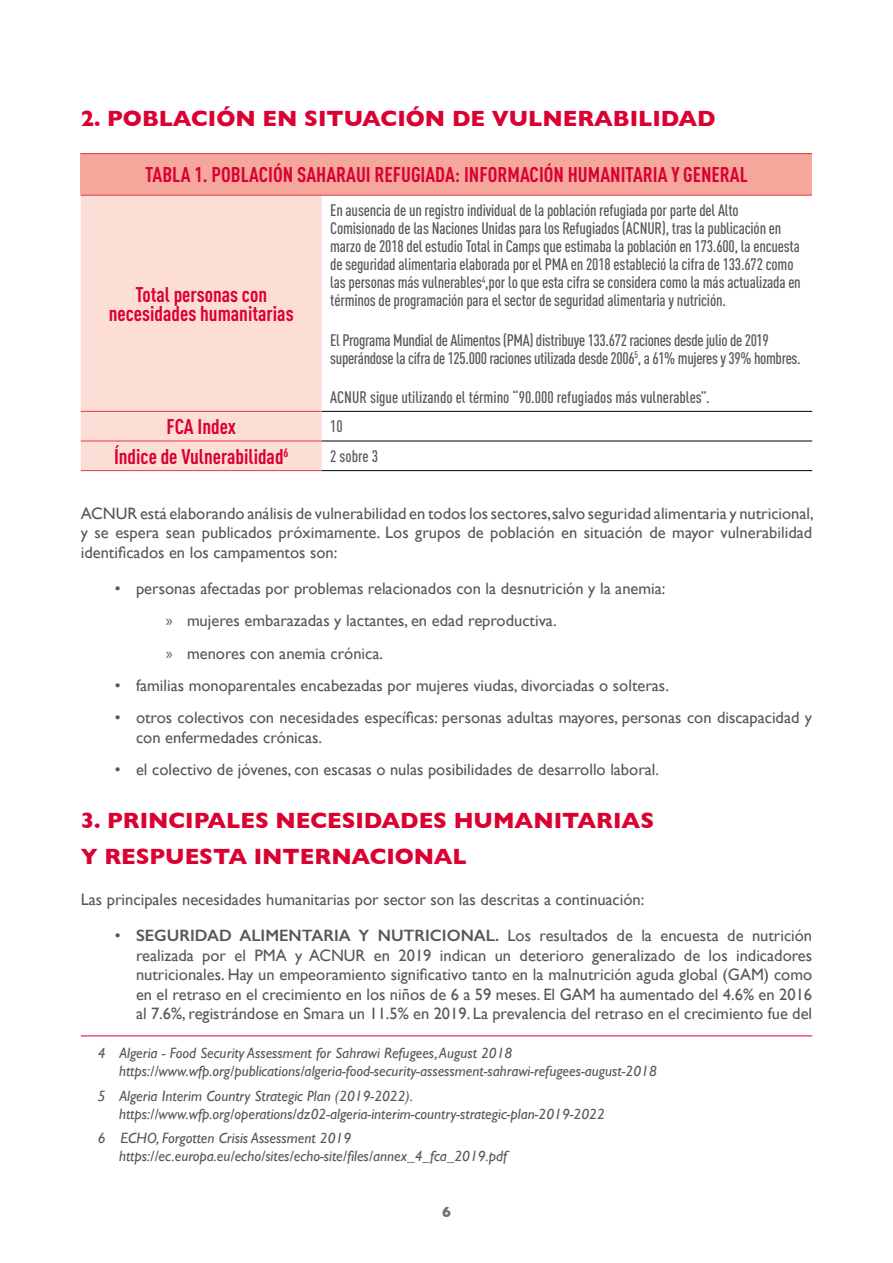
<style>
.page{position:relative;width:893px;height:1263px;background:#fff}
.page>*{position:absolute;margin:0;border:0;box-sizing:border-box;transform-origin:0 0}
.t1{font:700 22.5px/36px "Gill Sans";color:#da0032}
.t2{font:700 condensed 21px/19.5px "DINOT";color:#da0032;text-align:center}
.t3{font:16.5px/19.5px "Gill Sans";color:#575756;text-align:justify}
.t4{font:500 condensed 16.5px/18px "DINOT";letter-spacing:-.01em;color:#575756}
.t5{font:italic 15px/18px "Gill Sans";color:#575756}
.t6{font:700 15px "Gill Sans";color:#706f6f}
.s1{font-family:"Myriad Pro"}
.s2{font-weight:600}
</style>
<div class="page">
<div style="left:81px;top:154px;width:731px;height:41px;background:#f5a79b"></div>
<div style="left:81px;top:196px;width:241px;height:274px;background:#fcded7"></div>
<hr style="left:322px;top:411px;width:490px;height:1px;background:#000">
<hr style="left:322px;top:441px;width:490px;height:1px;background:#000">
<hr style="left:322px;top:470px;width:490px;height:1px;background:#000">
<hr style="left:81px;top:195px;width:241px;height:1px;background:#e73743">
<hr style="left:322px;top:195px;width:490px;height:1px;background:#e73743">
<hr style="left:81px;top:153px;width:241px;height:1px;background:#e73743">
<hr style="left:322px;top:153px;width:490px;height:1px;background:#e73743">
<hr style="left:81px;top:411px;width:241px;height:1px;background:#e73743">
<hr style="left:81px;top:441px;width:241px;height:1px;background:#e73743">
<hr style="left:81px;top:470px;width:241px;height:1px;background:#e73743">
<hr style="left:81px;top:1035px;width:731px;height:1px;background:#da0032">
<h1 class="t1" style="left:81px;top:100px;width:636px">2. POBLACIÓN EN SITUACIÓN DE VULNERABILIDAD</h1>
<p class="t2" style="left:145px;top:165px;width:604px">TABLA 1. POBLACIÓN SAHARAUI REFUGIADA: INFORMACIÓN HUMANITARIA Y GENERAL</p>
<p class="t2" style="left:109px;top:284px;width:186px">Total personas con necesidades humanitarias</p>
<p class="t4" style="left:330px;top:201px;width:472px">En ausencia de un registro individual de la población refugiada por parte del Alto Comisionado de las Naciones Unidas para los Refugiados (ACNUR), tras la publicación en marzo de 2018 del estudio Total in Camps que estimaba la población en 173.600, la encuesta de seguridad alimentaria elaborada por el PMA en 2018 estableció la cifra de 133.672 como las personas más vulnerables<sup>4</sup>,por lo que esta cifra se considera como la más actualizada en términos de programación para el sector de seguridad alimentaria y nutrición.</p>
<p class="t4" style="left:330px;top:331px;width:472px">El Programa Mundial de Alimentos (PMA) distribuye 133.672 raciones desde julio de 2019 superándose la cifra de 125.000 raciones utilizada desde 2006<sup>5</sup>, a 61% mujeres y 39% hombres.</p>
<p class="t4" style="left:330px;top:388px;width:381px">ACNUR sigue utilizando el término “90.000 refugiados más vulnerables”.</p>
<p class="t2" style="left:166px;top:417px;width:71px">FCA Index</p>
<p class="t4" style="left:330px;top:417px;width:14px">10</p>
<p class="t2" style="left:114px;top:446px;width:176px">Índice de Vulnerabilidad<sup>6</sup></p>
<p class="t4" style="left:330px;top:447px;width:49px">2 sobre 3</p>
<p class="t3" style="left:81px;top:503px;width:734px">ACNUR está elaborando análisis de vulnerabilidad en todos los sectores, salvo seguridad alimentaria y nutricional, y se espera sean publicados próximamente. Los grupos de población en situación de mayor vulnerabilidad identificados en los campamentos son:</p>
<p class="t3" style="left:166px;top:572px;width:501px;line-height:32.2px;text-align:left;text-indent:-51px">• personas afectadas por problemas relacionados con la desnutrición y la anemia: <span class="s1">»</span> mujeres embarazadas y lactantes, en edad reproductiva.<br><span class="s1">»</span> menores con anemia crónica.</p>
<p class="t3" style="left:115px;top:675px;width:556px">• familias monoparentales encabezadas por mujeres viudas, divorciadas o solteras.</p>
<p class="t3" style="left:136px;top:708px;width:678px;text-indent:-21px">• otros colectivos con necesidades específicas: personas adultas mayores, personas con discapacidad y con enfermedades crónicas.</p>
<p class="t3" style="left:115px;top:759px;width:546px">• el colectivo de jóvenes, con escasas o nulas posibilidades de desarrollo laboral.</p>
<h1 class="t1" style="left:81px;top:802px;width:575px">3. PRINCIPALES NECESIDADES HUMANITARIAS<br>Y RESPUESTA INTERNACIONAL</h1>
<p class="t3" style="left:81px;top:889px;width:565px">Las principales necesidades humanitarias por sector son las descritas a continuación:</p>
<p class="t3" style="left:136px;top:926px;width:678px;text-indent:-21px">• <span class="s2">SEGURIDAD ALIMENTARIA Y NUTRICIONAL.</span> Los resultados de la encuesta de nutrición realizada por el PMA y ACNUR en 2019 indican un deterioro generalizado de los indicadores nutricionales. Hay un empeoramiento significativo tanto en la malnutrición aguda global (GAM) como en el retraso en el crecimiento en los niños de 6 a 59 meses. El GAM ha aumentado del 4.6% en 2016 al 7.6%, registrándose en Smara un 11.5% en 2019. La prevalencia del retraso en el crecimiento fue del</p>
<p class="t5" style="left:119px;top:1044px;width:539px;text-indent:-21px">4 Algeria - Food Security Assessment for Sahrawi Refugees,August 2018 https://www.wfp.org/publications/algeria-food-security-assessment-sahrawi-refugees-august-2018</p>
<p class="t5" style="left:119px;top:1086px;width:487px;text-indent:-21px">5 Algeria Interim Country Strategic Plan (2019-2022). https://www.wfp.org/operations/dz02-algeria-interim-country-strategic-plan-2019-2022</p>
<p class="t5" style="left:119px;top:1129px;width:390px;text-indent:-21px">6 ECHO, Forgotten Crisis Assessment 2019 https://ec.europa.eu/echo/sites/echo-site/files/annex_4_fca_2019.pdf</p>
<p class="t6" style="left:442px;top:1200px;width:10px">6</p>
</div>
